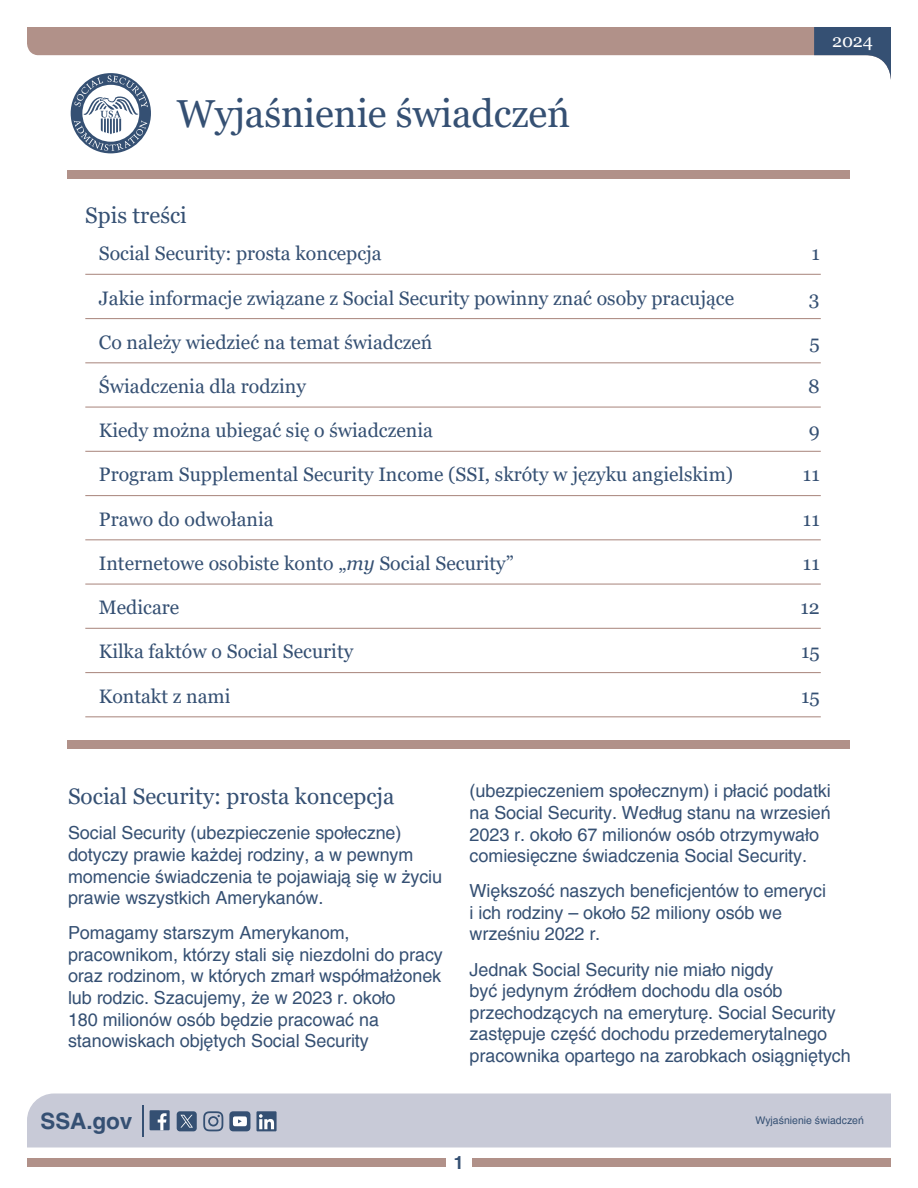
<style>
.page{position:relative;width:918px;height:1188px;background:#fff}
.page>*{position:absolute;margin:0;border:0;box-sizing:border-box;transform-origin:0 0}
.t1{font:39px "Georgia";letter-spacing:-.005em;color:#355073}
.t2{font:22.5px "Georgia";color:#355073}
.t3{font:700 22.5px "Helvetica";letter-spacing:-.005em;color:#355073}
.t4{font:19.5px "Georgia";color:#355073}
.t5{font:18px/21.6px "Helvetica";letter-spacing:-.005em;color:#355073}
.t6{font:18px "Georgia";color:#fff}
.t7{font:700 18px "Helvetica";color:#355073}
.t8{font:10.5px "Helvetica";color:#355073}
.s1{font-style:italic}
</style>
<div class="page">
<div style="left:27px;top:1159px;width:419px;height:8px;background:#b19189"></div>
<div style="left:472px;top:1159px;width:419px;height:8px;background:#b19189"></div>
<div style="left:27px;top:1094px;width:864px;height:54px;background:#c8cad7"></div>
<hr style="left:142px;top:1105px;width:2px;height:32px;background:#355073">
<div style="left:68px;top:171px;width:782px;height:8px;background:#b19189"></div>
<div style="left:27px;top:27px;width:787px;height:29px;background:#b19189"></div>
<svg style="left:814px;top:27px;width:77px;height:53px"></svg>
<div style="left:67px;top:70px;width:87px;height:87px;border:3px solid #fff;border-radius:50%"></div>
<div style="left:71px;top:73px;width:80px;height:80px;background:#355073;border-radius:50%"></div>
<svg style="left:74px;top:76px;width:74px;height:75px"></svg>
<div style="left:150px;top:1110px;width:20px;height:20px;background:#355073"></div>
<svg style="left:158px;top:1113px;width:9px;height:17px"></svg>
<div style="left:177px;top:1111px;width:20px;height:20px;background:#355073;border-radius:3px"></div>
<svg style="left:180px;top:1115px;width:13px;height:13px"></svg>
<svg style="left:203px;top:1111px;width:20px;height:20px"></svg>
<svg style="left:229px;top:1111px;width:21px;height:20px"></svg>
<div style="left:256px;top:1111px;width:21px;height:20px;background:#355073"></div>
<svg style="left:259px;top:1114px;width:15px;height:15px"></svg>
<hr style="left:85px;top:274px;width:736px;height:1px;background:#b19189">
<hr style="left:85px;top:318px;width:736px;height:1px;background:#b19189">
<hr style="left:85px;top:362px;width:736px;height:1px;background:#b19189">
<hr style="left:85px;top:407px;width:736px;height:1px;background:#b19189">
<hr style="left:85px;top:451px;width:736px;height:1px;background:#b19189">
<hr style="left:85px;top:495px;width:736px;height:1px;background:#b19189">
<hr style="left:85px;top:539px;width:736px;height:1px;background:#b19189">
<hr style="left:85px;top:584px;width:736px;height:1px;background:#b19189">
<hr style="left:85px;top:628px;width:736px;height:1px;background:#b19189">
<hr style="left:85px;top:672px;width:736px;height:1px;background:#b19189">
<hr style="left:85px;top:716px;width:736px;height:1px;background:#b19189">
<div style="left:68px;top:741px;width:782px;height:8px;background:#b19189"></div>
<h1 class="t1" style="left:177px;top:90px;width:395px">Wyjaśnienie świadczeń</h1>
<p class="t6" style="left:832px;top:30px;width:43px">2024</p>
<h1 class="t2" style="left:85px;top:201px;width:103px">Spis treści</h1>
<p class="t4" style="left:99px;top:242px;width:284px">Social Security: prosta koncepcja</p>
<p class="t4" style="left:811px;top:242px;width:10px">1</p>
<p class="t4" style="left:99px;top:286px;width:637px">Jakie informacje związane z Social Security powinny znać osoby pracujące</p>
<p class="t4" style="left:809px;top:286px;width:12px">3</p>
<p class="t4" style="left:99px;top:330px;width:335px">Co należy wiedzieć na temat świadczeń</p>
<p class="t4" style="left:809px;top:330px;width:12px">5</p>
<p class="t4" style="left:99px;top:374px;width:209px">Świadczenia dla rodziny</p>
<p class="t4" style="left:808px;top:374px;width:13px">8</p>
<p class="t4" style="left:99px;top:419px;width:336px">Kiedy można ubiegać się o świadczenia</p>
<p class="t4" style="left:809px;top:419px;width:13px">9</p>
<p class="t4" style="left:99px;top:463px;width:636px">Program Supplemental Security Income (SSI, skróty w języku angielskim)</p>
<p class="t4" style="left:803px;top:463px;width:18px">11</p>
<p class="t4" style="left:99px;top:507px;width:176px">Prawo do odwołania</p>
<p class="t4" style="left:803px;top:507px;width:18px">11</p>
<p class="t4" style="left:99px;top:551px;width:417px">Internetowe osobiste konto „<span class="s1">my</span> Social Security”</p>
<p class="t4" style="left:803px;top:551px;width:18px">11</p>
<p class="t4" style="left:99px;top:596px;width:82px">Medicare</p>
<p class="t4" style="left:800px;top:596px;width:21px">12</p>
<p class="t4" style="left:99px;top:640px;width:256px">Kilka faktów o Social Security</p>
<p class="t4" style="left:801px;top:640px;width:20px">15</p>
<p class="t4" style="left:99px;top:684px;width:133px">Kontakt z nami</p>
<p class="t4" style="left:801px;top:684px;width:20px">15</p>
<h1 class="t2" style="left:68px;top:783px;width:328px">Social Security: prosta koncepcja</h1>
<p class="t5" style="left:68px;top:823px;width:376px">Social Security (ubezpieczenie społeczne) dotyczy prawie każdej rodziny, a w pewnym momencie świadczenia te pojawiają się w życiu prawie wszystkich Amerykanów.</p>
<p class="t5" style="left:68px;top:923px;width:376px">Pomagamy starszym Amerykanom, pracownikom, którzy stali się niezdolni do pracy oraz rodzinom, w których zmarł współmałżonek lub rodzic. Szacujemy, że w 2023 r. około<br>180 milionów osób będzie pracować na stanowiskach objętych Social Security</p>
<p class="t5" style="left:470px;top:781px;width:363px">(ubezpieczeniem społecznym) i płacić podatki na Social Security. Według stanu na wrzesień 2023 r. około 67 milionów osób otrzymywało comiesięczne świadczenia Social Security.</p>
<p class="t5" style="left:470px;top:881px;width:358px">Większość naszych beneficjentów to emeryci i ich rodziny – około 52 miliony osób we wrześniu 2022 r.</p>
<p class="t5" style="left:470px;top:959px;width:383px">Jednak Social Security nie miało nigdy<br>być jedynym źródłem dochodu dla osób przechodzących na emeryturę. Social Security zastępuje część dochodu przedemerytalnego pracownika opartego na zarobkach osiągniętych</p>
<p class="t3" style="left:40px;top:1108px;width:93px">SSA.gov</p>
<p class="t7" style="left:454px;top:1152px;width:12px">1</p>
<p class="t8" style="left:755px;top:1115px;width:110px">Wyjaśnienie świadczeń</p>
</div>
